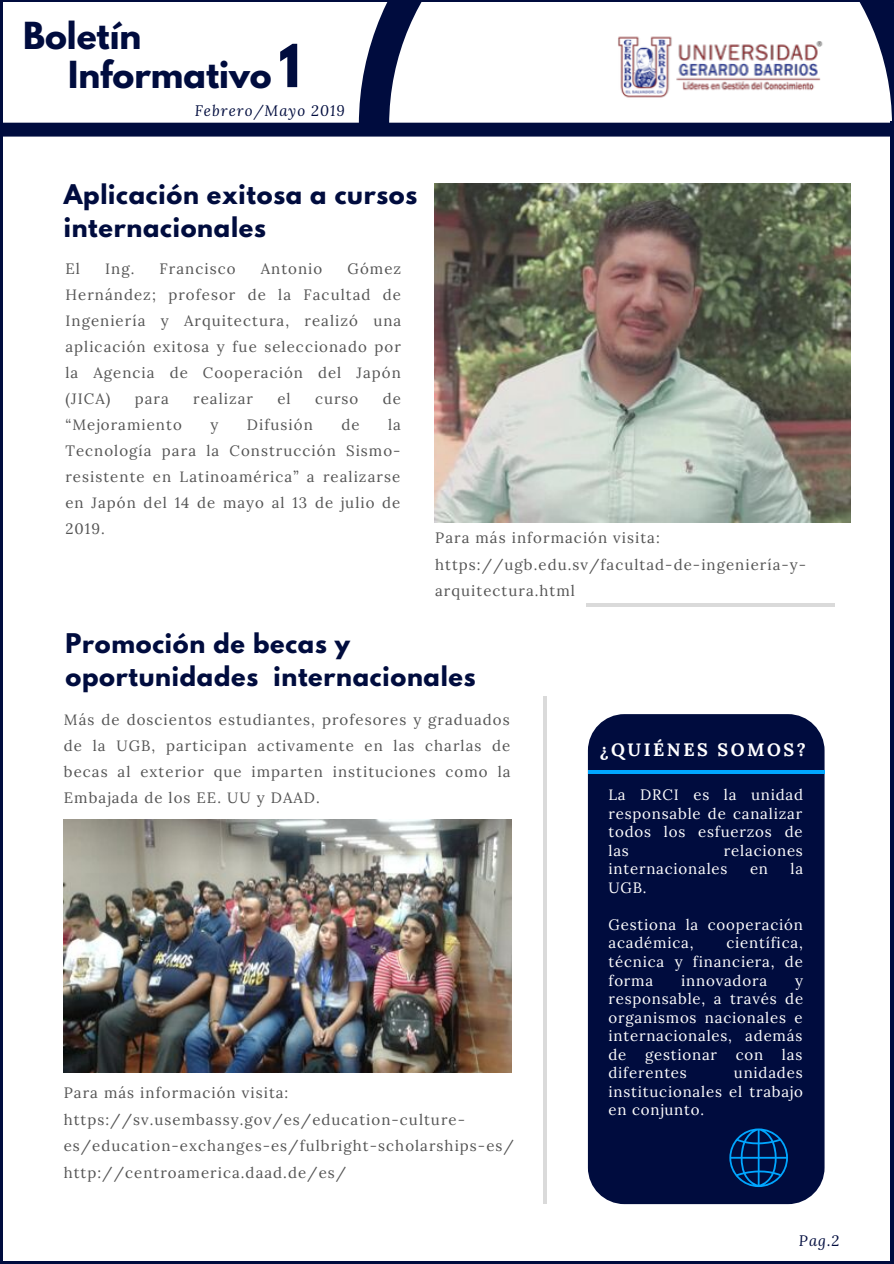
<style>
.page{position:relative;width:894px;height:1264px;background:#fff}
.page>*{position:absolute;margin:0;border:0;box-sizing:border-box;transform-origin:0 0}
.t1{font:700 52.5px "League Spartan";color:#000c3e}
.t2{font:700 33px/38.2px "League Spartan";color:#000c3e}
.t3{font:700 24px/32.7px "League Spartan";letter-spacing:.03em;color:#000c3e}
.t4{font:700 18px "Lora";letter-spacing:.14em;color:#fff}
.t5{font:15px/26px "Lora";letter-spacing:.07em;color:#545454;text-align:justify}
.t6{font:15px/18.6px "Lora";letter-spacing:.055em;color:#fff;text-align:justify}
.t7{font:italic 15px "Lora";letter-spacing:.07em;color:#000c3e}
</style>
<div class="page">
<img style="left:434px;top:184px;width:416px;height:339px">
<img style="left:64px;top:819px;width:447px;height:253px">
<hr style="left:586px;top:603px;width:249px;height:3px;background:#000">
<div style="left:587px;top:714px;width:237px;height:490px;background:#000c3e;border-radius:36px"></div>
<hr style="left:588px;top:770px;width:236px;height:3px;background:#00a6ff">
<svg style="left:729px;top:1128px;width:58px;height:58px"></svg>
<hr style="left:543px;top:696px;width:3px;height:507px;background:#000">
<hr style="left:0;top:1261px;width:893px;height:2px;background:#000c3e">
<svg style="left:2px;top:123px;width:888px;height:14px;background:#081344"></svg>
<hr style="left:0;top:0;width:2px;height:1263px;background:#000c3e">
<hr style="left:890px;top:121px;width:3px;height:1142px;background:#000c3e">
<hr style="left:0;top:0;width:893px;height:2px;background:#000c3e">
<svg style="left:359px;top:2px;width:534px;height:123px"></svg>
<h2 class="t2" style="left:68px;top:21px;width:205px;text-indent:-45px">Boletín<br>Informativo</h2>
<p class="t7" style="left:195px;top:101px;width:152px">Febrero/Mayo 2019</p>
<h1 class="t1" style="left:278px;top:40px;width:23px">1</h1>
<h3 class="t3" style="left:64px;top:181px;width:355px">Aplicación exitosa a cursos internacionales</h3>
<p class="t5" style="left:65px;top:256px;width:337px;text-indent:282px">Gómez Hernández; profesor de la Facultad de Ingeniería y Arquitectura, realizó una aplicación exitosa y fue seleccionado por la Agencia de Cooperación del Japón (JICA)</p>
<p class="t5" style="left:65px;top:256px;width:16px">El</p>
<p class="t5" style="left:105px;top:256px;width:31px">Ing.</p>
<p class="t5" style="left:159px;top:256px;width:77px">Francisco</p>
<p class="t5" style="left:261px;top:256px;width:63px">Antonio</p>
<p class="t5" style="left:135px;top:385px;width:36px">para</p>
<p class="t5" style="left:193px;top:385px;width:61px">realizar</p>
<p class="t5" style="left:277px;top:385px;width:15px">el</p>
<p class="t5" style="left:315px;top:385px;width:45px">curso</p>
<p class="t5" style="left:382px;top:385px;width:20px">de</p>
<p class="t5" style="left:65px;top:411px;width:118px">“Mejoramiento</p>
<p class="t5" style="left:210px;top:411px;width:9px">y</p>
<p class="t5" style="left:247px;top:411px;width:67px">Difusión</p>
<p class="t5" style="left:341px;top:411px;width:20px">de</p>
<p class="t5" style="left:65px;top:411px;width:337px;text-indent:322px">la Tecnología para la Construcción Sismo&shy;resistente en Latinoamérica” a realizarse en Japón del 14 de mayo al 13 de julio de 2019.</p>
<p class="t5" style="left:435px;top:524px;width:372px;line-height:26.5px;text-align:left">Para más información visita: https://ugb.edu.sv/facultad-de-ingeniería-y&shy;arquitectura.html</p>
<h3 class="t3" style="left:65px;top:630px;width:411px">Promoción de becas y oportunidades internacionales</h3>
<p class="t5" style="left:64px;top:706px;width:448px">Más de doscientos estudiantes, profesores y graduados de la UGB, participan activamente en las charlas de becas al exterior que imparten instituciones como la Embajada de los EE. UU y DAAD.</p>
<p class="t5" style="left:64px;top:1079px;width:451px;line-height:26.5px;text-align:left">Para más información visita: https://sv.usembassy.gov/es/education-culture&shy;es/education-exchanges-es/fulbright-scholarships-es/ http://centroamerica.daad.de/es/</p>
<p class="t4" style="left:599px;top:737px;width:207px">¿QUIÉNES SOMOS?</p>
<p class="t6" style="left:608px;top:785px;width:196px">La DRCI es la unidad responsable de canalizar todos los esfuerzos de las</p>
<p class="t6" style="left:608px;top:840px;width:196px;text-indent:115px">relaciones internacionales</p>
<p class="t6" style="left:749px;top:859px;width:20px">en</p>
<p class="t6" style="left:790px;top:859px;width:14px">la</p>
<p class="t6" style="left:608px;top:878px;width:40px">UGB.</p>
<p class="t6" style="left:608px;top:915px;width:196px">Gestiona la cooperación académica,</p>
<p class="t6" style="left:608px;top:933px;width:196px;text-indent:118px">científica, técnica y financiera, de forma</p>
<p class="t6" style="left:681px;top:970px;width:87px">innovadora</p>
<p class="t6" style="left:608px;top:970px;width:196px;text-indent:186px">y responsable, a través de organismos nacionales e internacionales, además de gestionar con las diferentes</p>
<p class="t6" style="left:608px;top:1063px;width:196px;text-indent:125px">unidades institucionales el trabajo en conjunto.</p>
<p class="t7" style="left:798px;top:1230px;width:42px">Pag.2</p>
</div>
